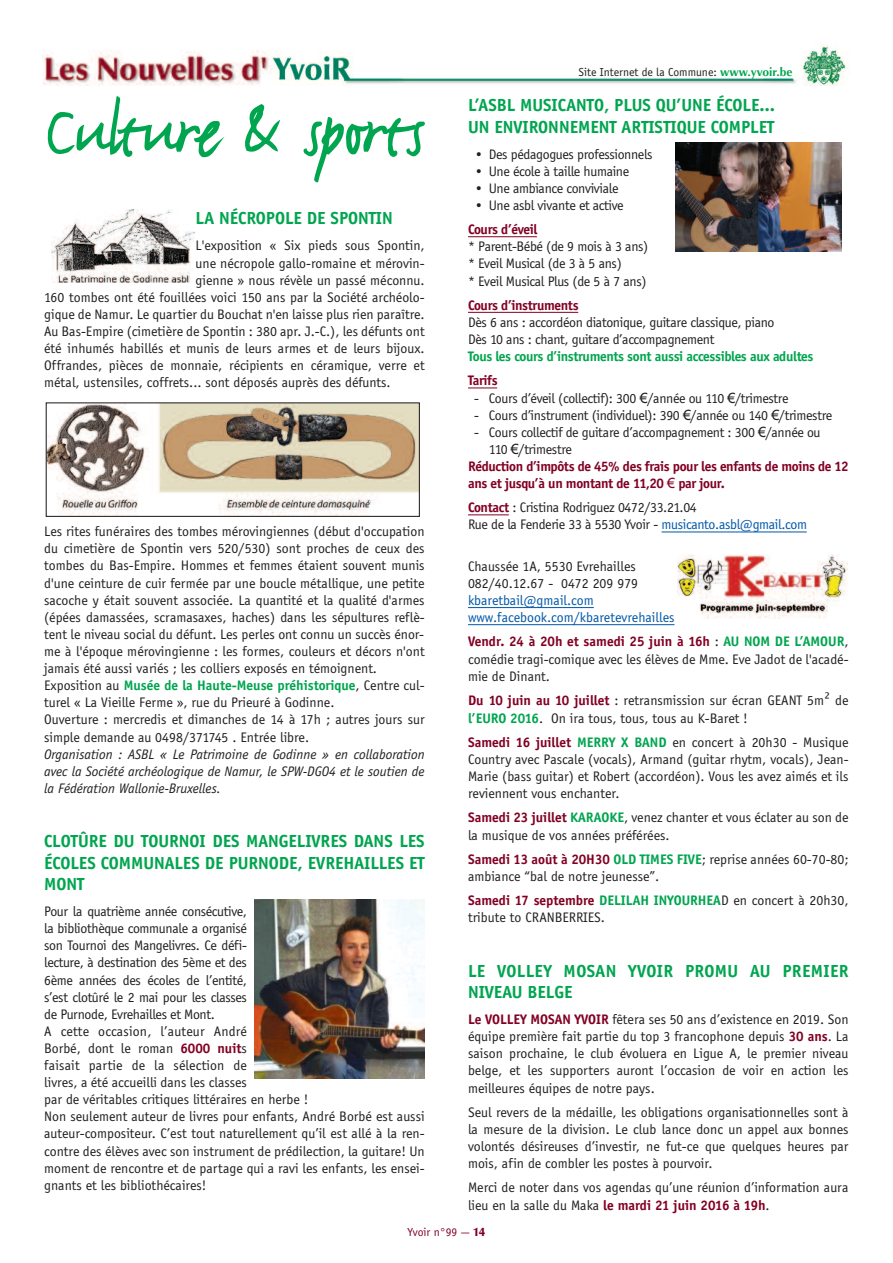
<style>
.page{position:relative;width:893px;height:1263px;background:#fff}
.page>*{position:absolute;margin:0;border:0;box-sizing:border-box;transform-origin:0 0}
.t1{font:600 82.5px "FF Justlefthand";letter-spacing:-.025em;color:#00a54f}
.t2{font:700 18px/21.6px "Officina Sans";color:#00a54f;text-align:justify}
.t3{font:700 18px/21.6px "Officina Sans";letter-spacing:.02em;color:#00a54f}
.t4{font:14.25px/17.1px "Officina Sans";color:#231f20}
.t5{font:14.25px/17.1px "Officina Sans";letter-spacing:-.025em;color:#231f20}
.t6{font:italic 14.25px/17.1px "Officina Sans";color:#231f20;text-align:justify}
.t7{font:700 14.25px "Officina Sans";letter-spacing:-.025em;color:#820123}
.t8{font:700 14.25px "Officina Sans";letter-spacing:-.025em;color:#00a54f}
.t9{font:14.25px/17.1px "Officina Sans";color:#0157a8}
.t10{font:12px "Officina Sans";color:#231f20}
.t11{font:12px "Officina Sans";color:#820123}
.s1{font-weight:700;color:#00a54f}
.s2{font-weight:700;color:#820123}
.s3{font-family:"Optima";font-weight:700;color:#00a54f}
.s4{font-family:"Arial"}
.s5{font-family:"Arial";font-weight:400}
.s6{color:#0157a8}
.s7{font-family:"Lucida Grande"}
.s8{font-family:"Optima";font-weight:900}
</style>
<div class="page">
<img style="left:43px;top:45px;width:806px;height:40px">
<hr style="left:468px;top:236px;width:69px;height:1px;background:#820123">
<hr style="left:468px;top:312px;width:110px;height:1px;background:#820123">
<svg style="left:468px;top:388px;width:29px;height:1px"></svg>
<hr style="left:468px;top:515px;width:41px;height:1px;background:#820123">
<hr style="left:661px;top:532px;width:146px;height:1px;background:#0157a8">
<hr style="left:468px;top:607px;width:126px;height:1px;background:#0157a8">
<hr style="left:468px;top:624px;width:206px;height:1px;background:#0157a8">
<img style="left:52px;top:209px;width:142px;height:74px">
<img style="left:48px;top:404px;width:370px;height:111px">
<div style="left:46px;top:402px;width:374px;height:115px;border:1px solid #231f20"></div>
<img style="left:254px;top:900px;width:171px;height:179px">
<img style="left:675px;top:142px;width:166px;height:110px">
<img style="left:677px;top:554px;width:170px;height:64px">
<h1 class="t1" style="left:44px;top:75px;width:382px">Culture &amp; sports</h1>
<p class="t2" style="left:196px;top:207px;width:199px">LA NÉCROPOLE DE SPONTIN</p>
<p class="t4" style="left:196px;top:237px;width:231px">L'exposition « Six pieds sous Spontin,</p>
<p class="t4" style="left:196px;top:254px;width:231px">une nécropole gallo-romaine et mérovin-</p>
<p class="t4" style="left:196px;top:271px;width:231px">gienne » nous révèle un passé méconnu.</p>
<p class="t4" style="left:44px;top:288px;width:382px">160 tombes ont été fouillées voici 150 ans par la Société archéolo-</p>
<p class="t4" style="left:44px;top:305px;width:382px">gique de Namur. Le quartier du Bouchat n'en laisse plus rien paraître.</p>
<p class="t4" style="left:44px;top:322px;width:382px">Au Bas-Empire (cimetière de Spontin : 380 apr. J.-C.), les défunts ont</p>
<p class="t4" style="left:44px;top:340px;width:382px">été inhumés habillés et munis de leurs armes et de leurs bijoux.</p>
<p class="t4" style="left:44px;top:357px;width:382px">Offrandes, pièces de monnaie, récipients en céramique, verre et</p>
<p class="t4" style="left:44px;top:374px;width:348px">métal, ustensiles, coffrets... sont déposés auprès des défunts.</p>
<p class="t4" style="left:44px;top:523px;width:382px">Les rites funéraires des tombes mérovingiennes (début d'occupation du cimetière de Spontin vers 520/530) sont proches de ceux des tombes du Bas-Empire. Hommes et femmes étaient souvent munis d'une ceinture de cuir fermée par une boucle métallique, une petite sacoche y était souvent associée. La quantité et la qualité d'armes (épées damassées, scramasaxes, haches) dans les sépultures reflè&shy;tent le niveau social du défunt. Les perles ont connu un succès énor&shy;me à l'époque mérovingienne : les formes, couleurs et décors n'ont jamais été aussi variés ; les colliers exposés en témoignent.<br>Exposition au <span class="s1">Musée de la Haute-Meuse préhistorique</span>, Centre cul&shy;turel « La Vieille Ferme », rue du Prieuré à Godinne.<br>Ouverture : mercredis et dimanches de 14 à 17h ; autres jours sur simple demande au 0498/371745 . Entrée libre.</p>
<p class="t6" style="left:44px;top:745px;width:382px">Organisation : ASBL « Le Patrimoine de Godinne » en collaboration avec la Société archéologique de Namur, le SPW-DGO4 et le soutien de la Fédération Wallonie-Bruxelles.</p>
<p class="t2" style="left:44px;top:830px;width:382px">CLOTÛRE DU TOURNOI DES MANGELIVRES DANS LES ÉCOLES COMMUNALES DE PURNODE, EVREHAILLES ET MONT</p>
<p class="t4" style="left:44px;top:903px;width:382px">Pour la quatrième année consécutive,<br>la bibliothèque communale a organisé<br>son Tournoi des Mangelivres. Ce défi-<br>lecture, à destination des 5ème et des<br>6ème années des écoles de l’entité,<br>s’est clotûré le 2 mai pour les classes<br>de Purnode, Evrehailles et Mont.<br>A cette occasion, l’auteur André<br>Borbé, dont le roman <span class="s2">6000 nuit</span>s<br>faisait partie de la sélection de<br>livres, a été accueilli dans les classes<br>par de véritables critiques littéraires en herbe !<br>Non seulement auteur de livres pour enfants, André Borbé est aussi auteur-compositeur. C’est tout naturellement qu’il est allé à la ren&shy;contre des élèves avec son instrument de prédilection, la guitare! Un moment de rencontre et de partage qui a ravi les enfants, les ensei&shy;gnants et les bibliothécaires!</p>
<p class="t10" style="left:578px;top:65px;width:215px">Site Internet de la Commune: <span class="s3">www.yvoir.be</span></p>
<p class="t2" style="left:468px;top:94px;width:308px">L’ASBL MUSICANTO, PLUS QU’UNE ÉCOLE…<br>UN ENVIRONNEMENT ARTISTIQUE COMPLET</p>
<p class="t5" style="left:474px;top:145px;width:180px">• Des pédagogues professionnels</p>
<p class="t5" style="left:474px;top:162px;width:157px">• Une école à taille humaine</p>
<p class="t5" style="left:474px;top:179px;width:146px">• Une ambiance conviviale</p>
<p class="t5" style="left:474px;top:196px;width:151px">• Une asbl vivante et active</p>
<p class="t7" style="left:468px;top:221px;width:71px">Cours d’éveil</p>
<p class="t5" style="left:468px;top:238px;width:182px">* Parent-Bébé (de 9 mois à 3 ans) * Eveil Musical (de 3 à 5 ans)<br>* Eveil Musical Plus (de 5 à 7 ans)</p>
<p class="t7" style="left:468px;top:297px;width:112px">Cours d’instruments</p>
<p class="t5" style="left:468px;top:313px;width:308px">Dès 6 ans : accordéon diatonique, guitare classique, piano<br>Dès 10 ans : chant, guitare d’accompagnement</p>
<p class="t8" style="left:468px;top:348px;width:347px">Tous les cours d’instruments sont aussi accessibles aux adultes</p>
<p class="t7" style="left:468px;top:372px;width:31px">Tarifs</p>
<p class="t5" style="left:474px;top:389px;width:316px">- Cours d’éveil (collectif): 300 <span class="s4">€</span>/année ou 110 <span class="s4">€</span>/trimestre</p>
<p class="t5" style="left:474px;top:406px;width:360px">- Cours d’instrument (individuel): 390 <span class="s4">€</span>/année ou 140 <span class="s4">€</span>/trimestre</p>
<p class="t5" style="left:474px;top:423px;width:348px">- Cours collectif de guitare d’accompagnement : 300 <span class="s4">€</span>/année ou</p>
<p class="t5" style="left:489px;top:440px;width:85px">110 <span class="s4">€</span>/trimestre</p>
<p class="t7" style="left:468px;top:458px;width:382px">Réduction d’impôts de 45% des frais pour les enfants de moins de 12</p>
<p class="t7" style="left:468px;top:475px;width:258px">ans et jusqu’à un montant de 11,20 <span class="s5">€</span> par jour.</p>
<p class="t5" style="left:468px;top:499px;width:341px"><span class="s2">Contact</span> : Cristina Rodriguez 0472/33.21.04<br>Rue de la Fenderie 33 à 5530 Yvoir - <span class="s6">musicanto.asbl@gmail.com</span></p>
<p class="t4" style="left:468px;top:557px;width:172px">Chaussée 1A, 5530 Evrehailles<br>082/40.12.67 - 0472 209 979</p>
<p class="t9" style="left:468px;top:592px;width:208px">kbaretbail@gmail.com www.facebook.com/kbaretevrehailles</p>
<p class="t4" style="left:468px;top:633px;width:382px;text-align:justify"><span class="s2">Vendr. 24 à 20h et samedi 25 juin à 16h</span> : <span class="s1">AU NOM DE L’AMOUR</span>, comédie tragi-comique avec les élèves de Mme. Eve Jadot de l'acadé&shy;mie de Dinant.</p>
<p class="t4" style="left:468px;top:692px;width:382px"><span class="s2">Du 10 juin au 10 juillet</span> : retransmission sur écran GEANT 5m<span class="s7">²</span> de <span class="s1">l’EURO 2016</span>. On ira tous, tous, tous au K-Baret !</p>
<p class="t4" style="left:468px;top:733px;width:382px;text-align:justify"><span class="s2">Samedi 16 juillet</span> <span class="s1">MERRY X BAND</span> en concert à 20h30 - Musique Country avec Pascale (vocals), Armand (guitar rhytm, vocals), Jean-Marie (bass guitar) et Robert (accordéon). Vous les avez aimés et ils reviennent vous enchanter.</p>
<p class="t4" style="left:468px;top:809px;width:382px"><span class="s2">Samedi 23 juillet</span> <span class="s1">KARAOKE</span>, venez chanter et vous éclater au son de la musique de vos années préférées.</p>
<p class="t4" style="left:468px;top:850px;width:382px"><span class="s2">Samedi 13 août à 20H30</span> <span class="s1">OLD TIMES FIVE</span>; reprise années 60-70-80; ambiance “bal de notre jeunesse”.</p>
<p class="t4" style="left:468px;top:892px;width:382px"><span class="s2">Samedi 17 septembre</span> <span class="s1">DELILAH INYOURHEA</span>D en concert à 20h30, tribute to CRANBERRIES.</p>
<p class="t3" style="left:468px;top:959px;width:382px">LE VOLLEY MOSAN YVOIR PROMU AU PREMIER<br>NIVEAU BELGE</p>
<p class="t4" style="left:468px;top:1010px;width:382px;text-align:justify"><span class="s2">Le VOLLEY MOSAN YVOIR</span> fêtera ses 50 ans d’existence en 2019. Son équipe première fait partie du top 3 francophone depuis <span class="s2">30 ans</span>. La saison prochaine, le club évoluera en Ligue A, le premier niveau belge, et les supporters auront l’occasion de voir en action les meilleures équipes de notre pays.</p>
<p class="t4" style="left:468px;top:1103px;width:382px;text-align:justify">Seul revers de la médaille, les obligations organisationnelles sont à la mesure de la division. Le club lance donc un appel aux bonnes volontés désireuses d’investir, ne fut-ce que quelques heures par mois, afin de combler les postes à pourvoir.</p>
<p class="t4" style="left:468px;top:1179px;width:382px">Merci de noter dans vos agendas qu’une réunion d’information aura lieu en la salle du Maka <span class="s2">le mardi 21 juin 2016 à 19h</span>.</p>
<p class="t11" style="left:408px;top:1225px;width:79px">Yvoir n°99 — <span class="s8">14</span></p>
</div>
